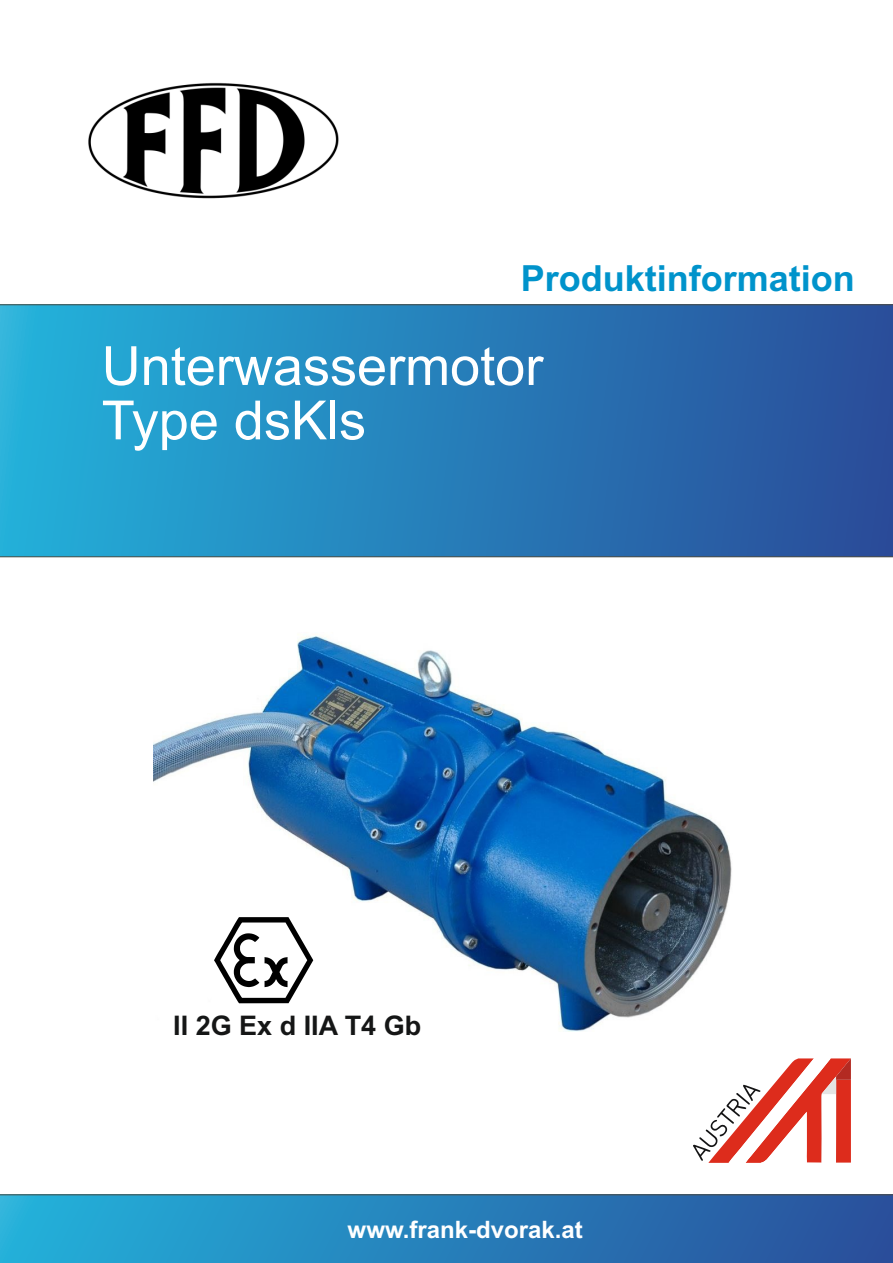
<style>
.page{position:relative;width:893px;height:1263px;background:#fff}
.page>*{position:absolute;margin:0;border:0;box-sizing:border-box;transform-origin:0 0}
.t1{font:54px/54.3px "Arial";color:#fff}
.t2{font:700 36px "Arial";color:#0093cb}
.t3{font:700 27px "Arial";color:#151616}
.t4{font:700 24px "Arial";color:#fff}
</style>
<div class="page">
<svg style="left:0;top:1195px;width:893px;height:68px;background:#267fb9"></svg>
<img style="left:88px;top:82px;width:251px;height:117px">
<img style="left:153px;top:636px;width:579px;height:395px">
<svg style="left:214px;top:917px;width:99px;height:86px"></svg>
<svg style="left:0;top:305px;width:893px;height:252px;background:#267eb9"></svg>
<svg style="left:693px;top:1058px;width:158px;height:105px"></svg>
<p class="t2" style="left:521px;top:265px;width:336px">Produktinformation</p>
<p class="t1" style="left:102px;top:344px;width:443px">Unterwassermotor<br>Type dsKls</p>
<p class="t3" style="left:173px;top:1016px;width:250px">II 2G Ex d IIA T4 Gb</p>
<p class="t4" style="left:348px;top:1220px;width:237px">www.frank-dvorak.at</p>
</div>
